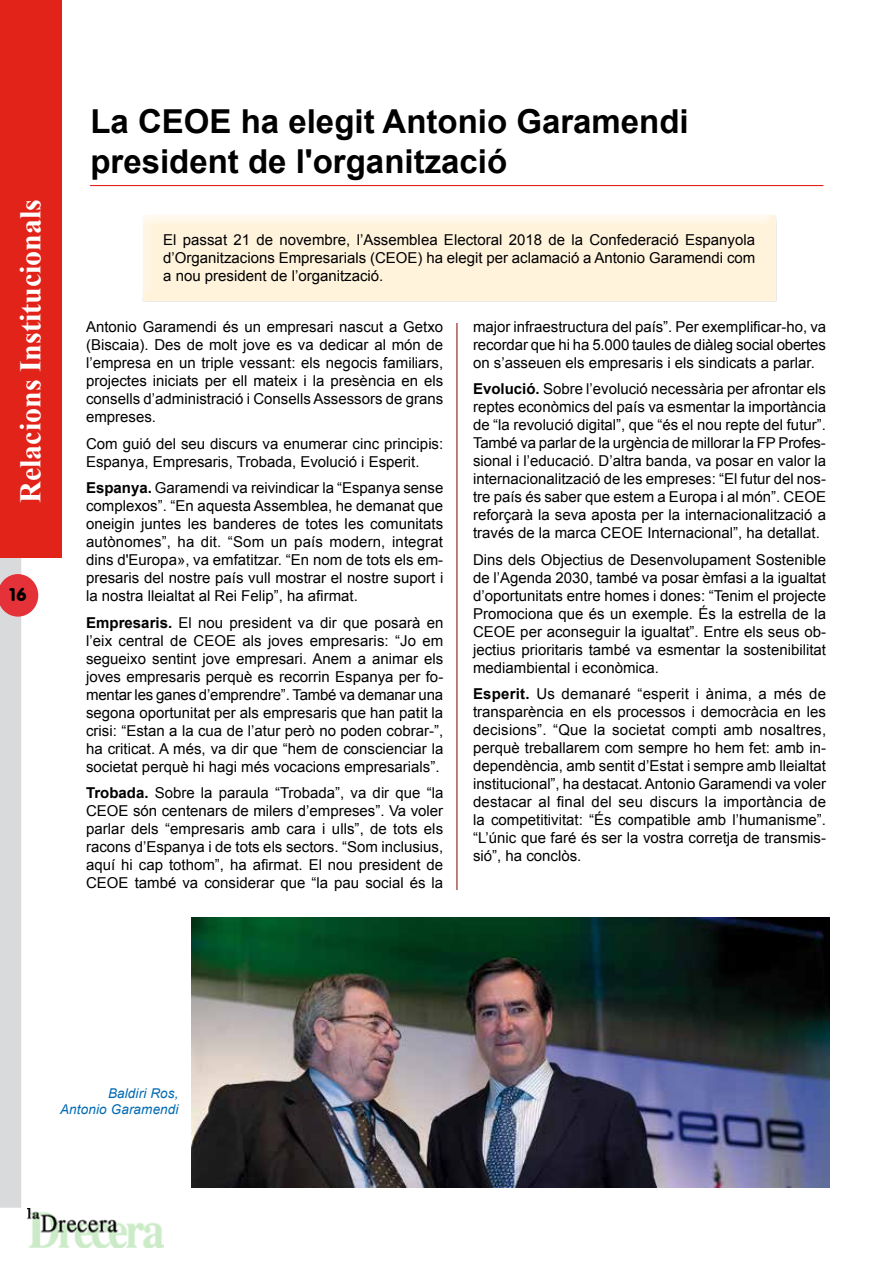
<style>
.page{position:relative;width:893px;height:1263px;background:#fff}
.page>*{position:absolute;margin:0;border:0;box-sizing:border-box;transform-origin:0 0}
.t1{font:700 33px/39.6px "Arial";color:#000}
.t2{font:700 30px "Times New Roman";color:#fff}
.t3{font:18px "VAG Rounded BT";color:#000}
.t4{font:15px/18px "Arial";color:#000;text-align:justify}
.t5{font:italic 13.5px/16.2px "Arial";letter-spacing:.01em;color:#006ab3;text-align:right}
.s1{font-weight:700}
</style>
<div class="page">
<svg style="left:0;top:557px;width:38px;height:651px"></svg>
<img style="left:27px;top:1209px;width:136px;height:38px">
<div style="left:0;top:0;width:61px;height:557px;background:#e2231a"></div>
<img style="left:191px;top:918px;width:638px;height:269px">
<hr style="left:90px;top:185px;width:733px;height:1px;background:#e2231a">
<div style="left:136px;top:214px;width:642px;height:88px;background:#000;opacity:.75"></div>
<hr style="left:457px;top:323px;width:1px;height:567px;background:#800000">
<h2 class="t2" style="left:10px;top:503px;width:306px;rotate:-90deg">Relacions Institucionals</h2>
<p class="t3" style="left:10px;top:583px;width:18px">16</p>
<h1 class="t1" style="left:90px;top:103px;width:600px">La CEOE ha elegit Antonio Garamendi president de l'organització</h1>
<p class="t4" style="left:163px;top:231px;width:594px">El passat 21 de novembre, l’Assemblea Electoral 2018 de la Confederació Espanyola d’Organitzacions Empresarials (CEOE) ha elegit per aclamació a Antonio Garamendi com a nou president de l’organització.</p>
<p class="t4" style="left:86px;top:318px;width:359px">Antonio Garamendi és un empresari nascut a Getxo (Biscaia). Des de molt jove es va dedicar al món de l’empresa en un triple vessant: els negocis familiars, projectes iniciats per ell mateix i la presència en els consells d’administració i Consells Assessors de grans empreses.</p>
<p class="t4" style="left:86px;top:434px;width:359px">Com guió del seu discurs va enumerar cinc principis:<br>Espanya, Empresaris, Trobada, Evolució i Esperit.</p>
<p class="t4" style="left:86px;top:479px;width:359px"><span class="s1">Espanya.</span> Garamendi va reivindicar la “Espanya sense complexos”. “En aquesta Assemblea, he demanat que oneigin juntes les banderes de totes les comunitats autònomes”, ha dit. “Som un país modern, integrat dins d'Europa», va emfatitzar. “En nom de tots els em&shy;presaris del nostre país vull mostrar el nostre suport i la nostra lleialtat al Rei Felip”, ha afirmat.</p>
<p class="t4" style="left:86px;top:613px;width:359px"><span class="s1">Empresaris.</span> El nou president va dir que posarà en l’eix central de CEOE als joves empresaris: “Jo em segueixo sentint jove empresari. Anem a animar els joves empresaris perquè es recorrin Espanya per fo&shy;mentar les ganes d’emprendre”. També va demanar una segona oportunitat per als empresaris que han patit la crisi: “Estan a la cua de l’atur però no poden cobrar-”, ha criticat. A més, va dir que “hem de conscienciar la societat perquè hi hagi més vocacions empresarials”.</p>
<p class="t4" style="left:86px;top:784px;width:359px"><span class="s1">Trobada.</span> Sobre la paraula “Trobada”, va dir que “la CEOE són centenars de milers d’empreses”. Va voler parlar dels “empresaris amb cara i ulls”, de tots els racons d’Espanya i de tots els sectors. “Som inclusius, aquí hi cap tothom”, ha afirmat. El nou president de CEOE també va considerar que “la pau social és la</p>
<p class="t4" style="left:473px;top:318px;width:355px">major infraestructura del país”. Per exemplificar-ho, va recordar que hi ha 5.000 taules de diàleg social obertes on s’asseuen els empresaris i els sindicats a parlar.</p>
<p class="t4" style="left:473px;top:380px;width:354px"><span class="s1">Evolució.</span> Sobre l’evolució necessària per afrontar els reptes econòmics del país va esmentar la importància de “la revolució digital”, que “és el nou repte del futur”.<br>També va parlar de la urgència de millorar la FP Profes&shy;sional i l’educació. D’altra banda, va posar en valor la internacionalització de les empreses: “El futur del nos&shy;tre país és saber que estem a Europa i al món”. CEOE reforçarà la seva aposta per la internacionalització a través de la marca CEOE Internacional”, ha detallat.</p>
<p class="t4" style="left:473px;top:551px;width:354px">Dins dels Objectius de Desenvolupament Sostenible de l’Agenda 2030, també va posar èmfasi a la igualtat d’oportunitats entre homes i dones: “Tenim el projecte Promociona que és un exemple. És la estrella de la CEOE per aconseguir la igualtat”. Entre els seus ob&shy;jectius prioritaris també va esmentar la sostenibilitat mediambiental i econòmica.</p>
<p class="t4" style="left:473px;top:685px;width:355px"><span class="s1">Esperit.</span> Us demanaré “esperit i ànima, a més de transparència en els processos i democràcia en les decisions”. “Que la societat compti amb nosaltres, perquè treballarem com sempre ho hem fet: amb in&shy;dependència, amb sentit d’Estat i sempre amb lleialtat institucional”, ha destacat. Antonio Garamendi va voler destacar al final del seu discurs la importància de la competitivitat: “És compatible amb l’humanisme”. “L’únic que faré és ser la vostra corretja de transmis&shy;sió”, ha conclòs.</p>
<p class="t5" style="left:60px;top:1085px;width:120px">Baldiri Ros,<br>Antonio Garamendi</p>
</div>
